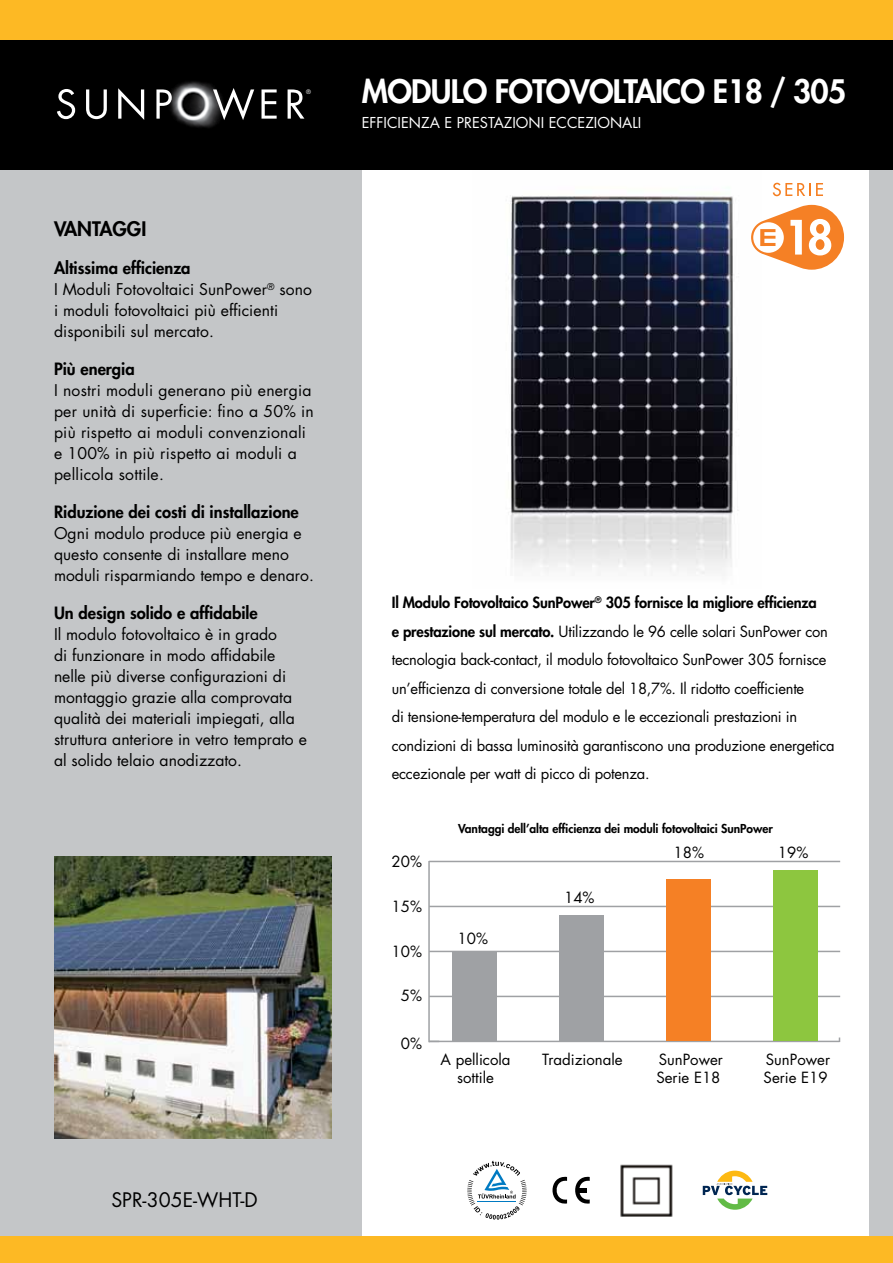
<style>
.page{position:relative;width:893px;height:1263px;background:#fff}
.page>*{position:absolute;margin:0;border:0;box-sizing:border-box;transform-origin:0 0}
.t1{font:800 31.5px "Futura";letter-spacing:-.025em;color:#fff}
.t2{font:19.5px "Futura";color:#000}
.t3{font:800 19.5px "Futura";color:#000}
.t4{font:800 16.5px "Futura";color:#000}
.t5{font:15.75px/21px "Futura";color:#000}
.t6{font:15px/28.5px "Futura";letter-spacing:-.015em;color:#000}
.t7{font:14.7px "Futura";color:#fff}
.t8{font:800 12px "Futura";letter-spacing:-.005em;color:#000}
.t9{font:6px "Futura";color:#fff}
.s1{font-weight:800}
</style>
<div class="page">
<img style="left:473px;top:169px;width:288px;height:405px">
<div style="left:869px;top:124px;width:24px;height:1118px;background:#c4c6c8"></div>
<div style="left:0;top:124px;width:362px;height:1112px;background:#c4c6c8"></div>
<div style="left:0;top:0;width:893px;height:46px;background:#fdb924"></div>
<div style="left:0;top:40px;width:893px;height:129px;background:#000"></div>
<img style="left:55px;top:856px;width:276px;height:282px">
<img style="left:64px;top:81px;width:224px;height:47px">
<svg style="left:57px;top:89px;width:18px;height:30px"></svg>
<svg style="left:86px;top:89px;width:21px;height:30px"></svg>
<svg style="left:118px;top:88px;width:26px;height:32px"></svg>
<svg style="left:156px;top:89px;width:16px;height:30px"></svg>
<svg style="left:213px;top:88px;width:41px;height:32px"></svg>
<svg style="left:261px;top:89px;width:16px;height:30px"></svg>
<svg style="left:288px;top:89px;width:17px;height:30px"></svg>
<div style="left:0;top:1236px;width:893px;height:27px;background:#fdb924"></div>
<div style="left:304px;top:85px;width:9px;height:12px;background:#000"></div>
<svg style="left:751px;top:205px;width:93px;height:65px"></svg>
<svg style="left:773px;top:183px;width:50px;height:13px"></svg>
<svg style="left:552px;top:1176px;width:38px;height:28px"></svg>
<hr style="left:577px;top:1188px;width:10px;height:4px;background:#000">
<img style="left:620px;top:1164px;width:53px;height:53px">
<svg style="left:703px;top:1170px;width:64px;height:40px"></svg>
<svg style="left:467px;top:1160px;width:60px;height:59px"></svg>
<hr style="left:429px;top:1041px;width:410px;height:1px;background:#9fa1a4">
<hr style="left:428px;top:861px;width:2px;height:181px;background:#9fa1a4">
<hr style="left:429px;top:996px;width:411px;height:1px;background:#9fa1a4">
<hr style="left:429px;top:951px;width:411px;height:1px;background:#9fa1a4">
<hr style="left:429px;top:906px;width:411px;height:1px;background:#9fa1a4">
<hr style="left:429px;top:861px;width:411px;height:1px;background:#9fa1a4">
<div style="left:773px;top:870px;width:45px;height:171px;background:#8dc63f"></div>
<div style="left:666px;top:879px;width:45px;height:162px;background:#f58025"></div>
<div style="left:559px;top:915px;width:45px;height:126px;background:#9fa1a4"></div>
<div style="left:452px;top:951px;width:44px;height:90px;background:#9fa1a4"></div>
<p class="t9" style="left:306px;top:87px;width:6px">®</p>
<p class="t3" style="left:54px;top:216px;width:94px">VANTAGGI</p>
<p class="t4" style="left:54px;top:257px;width:138px">Altissima efficienza</p>
<p class="t5" style="left:54px;top:278px;width:260px">I Moduli Fotovoltaici SunPower<sup>®</sup> sono i moduli fotovoltaici più efficienti disponibili sul mercato.</p>
<p class="t4" style="left:54px;top:358px;width:82px">Più energia</p>
<p class="t5" style="left:54px;top:379px;width:261px">I nostri moduli generano più energia per unità di superficie: fino a 50% in più rispetto ai moduli convenzionali e 100% in più rispetto ai moduli a pellicola sottile.</p>
<p class="t4" style="left:54px;top:501px;width:246px">Riduzione dei costi di installazione</p>
<p class="t5" style="left:54px;top:522px;width:261px">Ogni modulo produce più energia e questo consente di installare meno moduli risparmiando tempo e denaro.</p>
<p class="t4" style="left:54px;top:602px;width:205px">Un design solido e affidabile</p>
<p class="t5" style="left:54px;top:623px;width:254px">Il modulo fotovoltaico è in grado<br>di funzionare in modo affidabile nelle più diverse configurazioni di montaggio grazie alla comprovata qualità dei materiali impiegati, alla struttura anteriore in vetro temprato e al solido telaio anodizzato.</p>
<p class="t2" style="left:111px;top:1186px;width:148px">SPR-305E-WHT-D</p>
<h1 class="t1" style="left:362px;top:70px;width:486px">MODULO FOTOVOLTAICO E18 / 305</h1>
<p class="t7" style="left:362px;top:112px;width:281px">EFFICIENZA E PRESTAZIONI ECCEZIONALI</p>
<p class="t6" style="left:392px;top:588px;width:444px"><span class="s1">Il Modulo Fotovoltaico SunPower</span><sup>®</sup> <span class="s1">305 fornisce la migliore efficienza<br>e prestazione sul mercato.</span> Utilizzando le 96 celle solari SunPower con tecnologia back-contact, il modulo fotovoltaico SunPower 305 fornisce un’efficienza di conversione totale del 18,7%. Il ridotto coefficiente<br>di tensione-temperatura del modulo e le eccezionali prestazioni in condizioni di bassa luminosità garantiscono una produzione energetica eccezionale per watt di picco di potenza.</p>
<p class="t6" style="left:392px;top:847px;width:32px">20%</p>
<p class="t6" style="left:392px;top:892px;width:32px">15%</p>
<p class="t6" style="left:392px;top:936px;width:32px">10%</p>
<p class="t6" style="left:401px;top:981px;width:23px">5%</p>
<p class="t6" style="left:401px;top:1029px;width:23px">0%</p>
<p class="t8" style="left:458px;top:820px;width:316px">Vantaggi dell’alta efficienza dei moduli fotovoltaici SunPower</p>
<p class="t6" style="left:458px;top:924px;width:32px">10%</p>
<p class="t6" style="left:564px;top:882px;width:32px">14%</p>
<p class="t6" style="left:674px;top:838px;width:32px">18%</p>
<p class="t6" style="left:778px;top:838px;width:32px">19%</p>
<p class="t6" style="left:441px;top:1050px;width:71px;line-height:18px;text-align:center">A pellicola sottile</p>
<p class="t6" style="left:542px;top:1045px;width:82px">Tradizionale</p>
<p class="t6" style="left:656px;top:1050px;width:68px;line-height:18px">SunPower<br>Serie E18</p>
<p class="t6" style="left:764px;top:1050px;width:68px;line-height:18px">SunPower<br>Serie E19</p>
</div>
